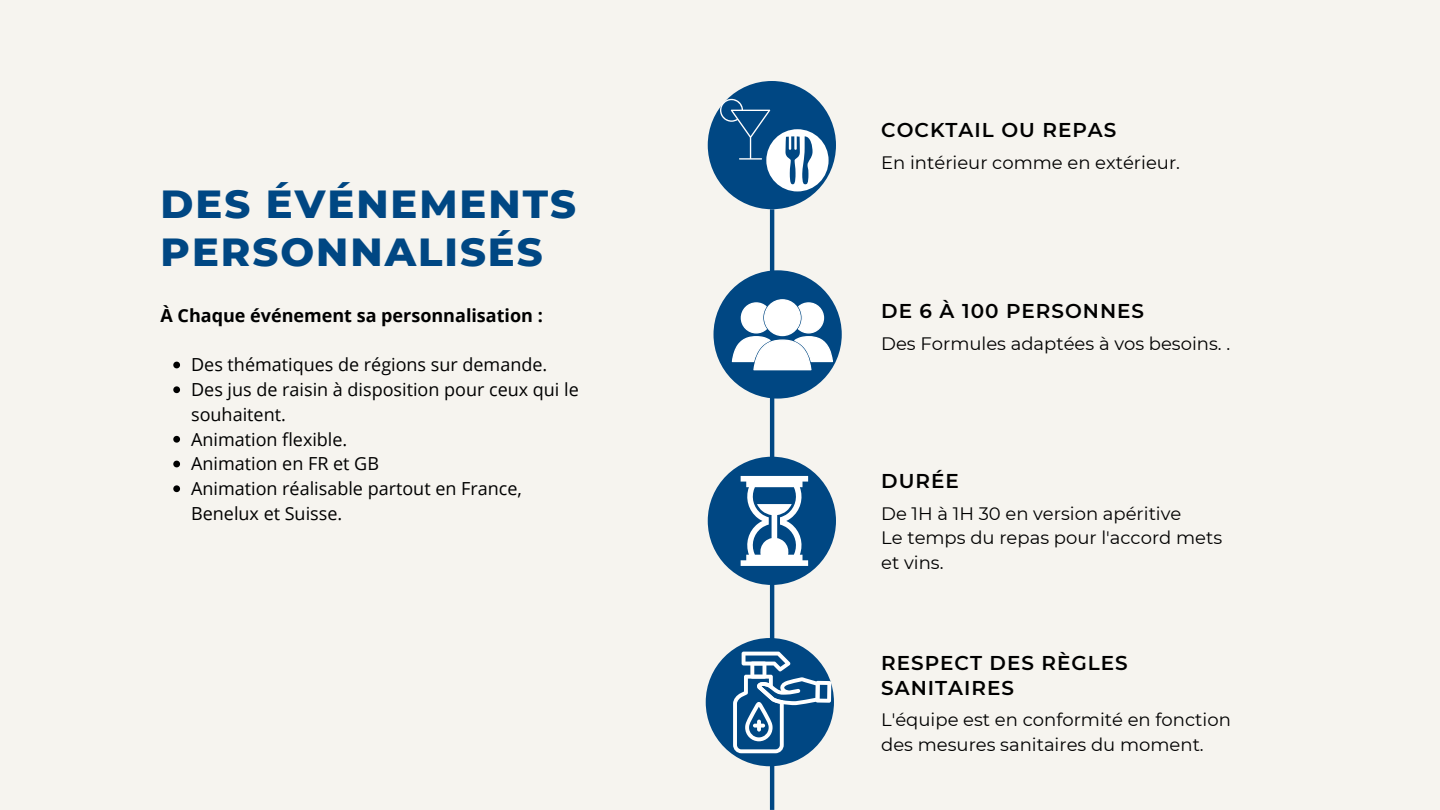
<style>
.page{position:relative;width:1440px;height:810px;background:#f6f4ef}
.page>*{position:absolute;margin:0;border:0;box-sizing:border-box;transform-origin:0 0}
.t1{font:800 40px/48.2px "Montserrat";letter-spacing:.05em;color:#004783}
.t2{font:600 20px/24px "Montserrat";letter-spacing:.05em;color:#000}
.t3{font:18px/24.8px "Montserrat";color:#000}
.t4{font:18px/24.8px "Open Sans";color:#000}
.t5{font:700 18px "Open Sans";color:#000}
</style>
<div class="page">
<div style="left:714px;top:270px;width:128px;height:129px;background:#004783;border-radius:50%"></div>
<div style="left:706px;top:638px;width:128px;height:128px;background:#004783;border-radius:50%"></div>
<div style="left:708px;top:81px;width:128px;height:128px;background:#004783;border-radius:50%"></div>
<svg style="left:173px;top:362px;width:7px;height:6px"></svg>
<svg style="left:173px;top:386px;width:7px;height:7px"></svg>
<svg style="left:173px;top:436px;width:7px;height:7px"></svg>
<svg style="left:173px;top:461px;width:7px;height:6px"></svg>
<svg style="left:173px;top:485px;width:7px;height:7px"></svg>
<div style="left:708px;top:457px;width:128px;height:128px;background:#004783;border-radius:50%"></div>
<svg style="left:732px;top:209px;width:101px;height:601px"></svg>
<svg style="left:720px;top:99px;width:109px;height:92px"></svg>
<h1 class="t1" style="left:161px;top:179px;width:417px">DES ÉVÉNEMENTS<br>PERSONNALISÉS</h1>
<p class="t5" style="left:161px;top:303px;width:384px">À Chaque événement sa personnalisation :</p>
<p class="t4" style="left:191px;top:352px;width:389px">Des thématiques de régions sur demande.<br>Des jus de raisin à disposition pour ceux qui le souhaitent.<br>Animation flexible.<br>Animation en FR et GB<br>Animation réalisable partout en France,<br>Benelux et Suisse.</p>
<p class="t2" style="left:881px;top:118px;width:237px">COCKTAIL OU REPAS</p>
<p class="t3" style="left:881px;top:150px;width:300px">En intérieur comme en extérieur.</p>
<p class="t2" style="left:881px;top:299px;width:264px">DE 6 À 100 PERSONNES</p>
<p class="t3" style="left:881px;top:331px;width:351px">Des Formules adaptées à vos besoins. .</p>
<p class="t2" style="left:881px;top:469px;width:79px">DURÉE</p>
<p class="t3" style="left:881px;top:501px;width:343px">De 1H à 1H 30 en version apéritive<br>Le temps du repas pour l'accord mets et vins.</p>
<p class="t2" style="left:881px;top:651px;width:248px">RESPECT DES RÈGLES<br>SANITAIRES</p>
<p class="t3" style="left:881px;top:707px;width:351px">L'équipe est en conformité en fonction des mesures sanitaires du moment.</p>
</div>
